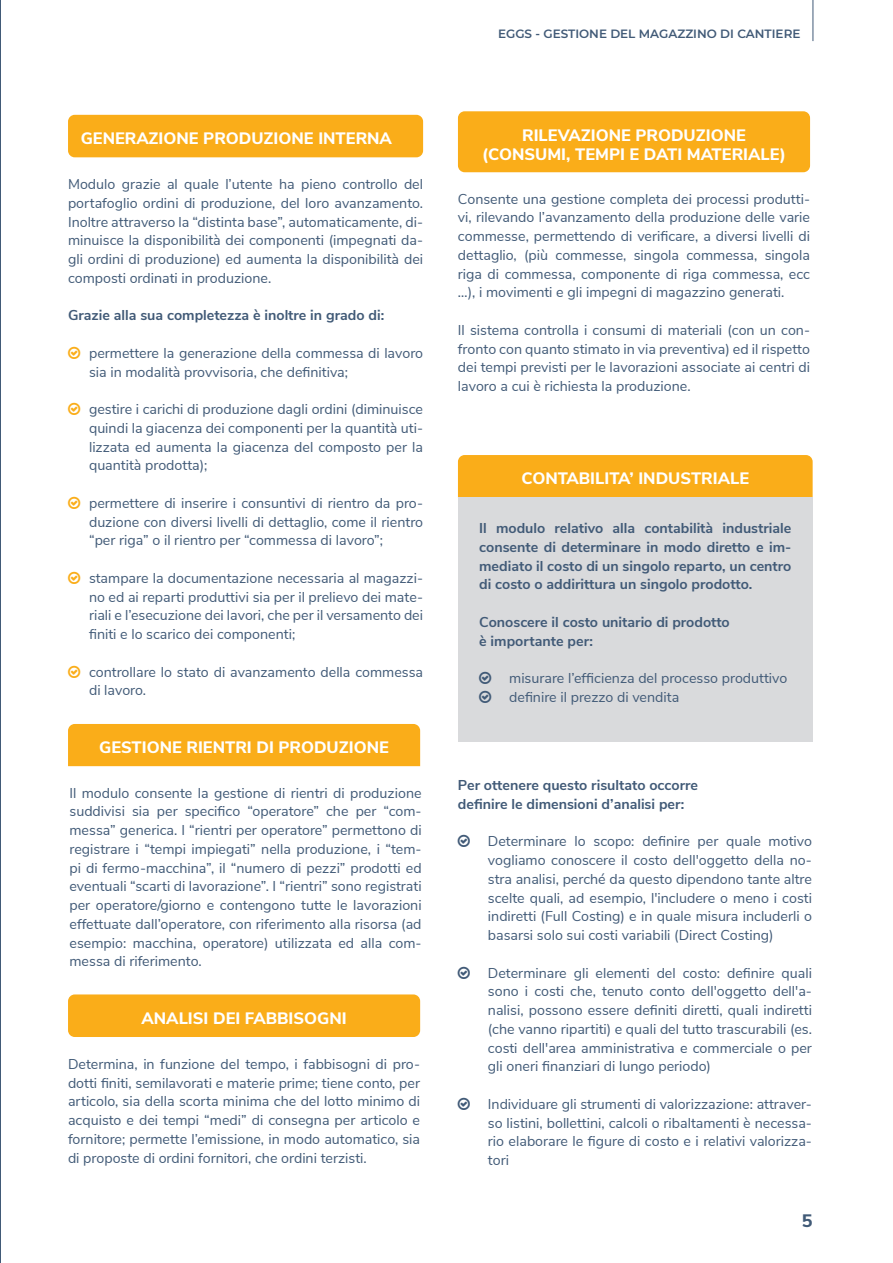
<style>
.page{position:relative;width:893px;height:1263px;background:#fff}
.page>*{position:absolute;margin:0;border:0;box-sizing:border-box;transform-origin:0 0}
.t1{font:800 18px "Nunito Sans";color:#415a77}
.t2{font:800 16.5px "Nunito Sans";color:#fff}
.t3{font:14.25px/18.8px "Nunito Sans";color:#415a77;text-align:justify}
.t4{font:700 14.25px/18.8px "Nunito Sans";color:#415a77;text-align:justify}
.t5{font:600 12px "Montserrat";color:#415a77}
</style>
<div class="page">
<hr style="left:813px;top:0;width:1px;height:41px;background:#415a77">
<hr style="left:0;top:0;width:1px;height:1263px;background:#415a77">
<div style="left:68px;top:115px;width:355px;height:42px;background:#faad19;border-radius:7px"></div>
<div style="left:458px;top:111px;width:352px;height:61px;background:#faad19;border-radius:7px"></div>
<div style="left:68px;top:724px;width:352px;height:42px;background:#faad19"></div>
<div style="left:458px;top:455px;width:355px;height:42px;background:#faad19"></div>
<div style="left:458px;top:497px;width:355px;height:245px;background:#d9dadc"></div>
<div style="left:68px;top:994px;width:352px;height:43px;background:#faad19;border-radius:7px"></div>
<p class="t5" style="left:498px;top:25px;width:304px">EGGS - GESTIONE DEL MAGAZZINO DI CANTIERE</p>
<p class="t2" style="left:81px;top:126px;width:313px">GENERAZIONE PRODUZIONE INTERNA</p>
<p class="t3" style="left:68px;top:174px;width:357px">Modulo grazie al quale l’utente ha pieno controllo del portafoglio ordini di produzione, del loro avanzamento.<br>Inoltre attraverso la “distinta base”, automaticamente, di&shy;minuisce la disponibilità dei componenti (impegnati da&shy;gli ordini di produzione) ed aumenta la disponibilità dei composti ordinati in produzione.</p>
<p class="t4" style="left:68px;top:305px;width:318px">Grazie alla sua completezza è inoltre in grado di:</p>
<p class="t3" style="left:89px;top:343px;width:336px">permettere la generazione della commessa di lavoro sia in modalità provvisoria, che definitiva;</p>
<p class="t3" style="left:89px;top:399px;width:336px">gestire i carichi di produzione dagli ordini (diminuisce quindi la giacenza dei componenti per la quantità uti&shy;lizzata ed aumenta la giacenza del composto per la quantità prodotta);</p>
<p class="t3" style="left:89px;top:493px;width:336px">permettere di inserire i consuntivi di rientro da pro&shy;duzione con diversi livelli di dettaglio, come il rientro “per riga” o il rientro per “commessa di lavoro”;</p>
<p class="t3" style="left:89px;top:568px;width:336px">stampare la documentazione necessaria al magazzi&shy;no ed ai reparti produttivi sia per il prelievo dei mate&shy;riali e l’esecuzione dei lavori, che per il versamento dei finiti e lo scarico dei componenti;</p>
<p class="t3" style="left:89px;top:661px;width:336px">controllare lo stato di avanzamento della commessa di lavoro.</p>
<p class="t2" style="left:99px;top:735px;width:291px">GESTIONE RIENTRI DI PRODUZIONE</p>
<p class="t3" style="left:70px;top:782px;width:354px">Il modulo consente la gestione di rientri di produzione suddivisi sia per specifico “operatore” che per “com&shy;messa” generica. I “rientri per operatore” permettono di registrare i “tempi impiegati” nella produzione, i “tem&shy;pi di fermo-macchina”, il “numero di pezzi” prodotti ed eventuali “scarti di lavorazione”. I “rientri” sono registrati per operatore/giorno e contengono tutte le lavorazioni effettuate dall’operatore, con riferimento alla risorsa (ad esempio: macchina, operatore) utilizzata ed alla com&shy;messa di riferimento.</p>
<p class="t2" style="left:141px;top:1006px;width:207px">ANALISI DEI FABBISOGNI</p>
<p class="t3" style="left:68px;top:1053px;width:354px">Determina, in funzione del tempo, i fabbisogni di pro&shy;dotti finiti, semilavorati e materie prime; tiene conto, per articolo, sia della scorta minima che del lotto minimo di acquisto e dei tempi “medi” di consegna per articolo e fornitore; permette l’emissione, in modo automatico, sia di proposte di ordini fornitori, che ordini terzisti.</p>
<p class="t2" style="left:522px;top:123px;width:225px">RILEVAZIONE PRODUZIONE</p>
<p class="t2" style="left:482px;top:142px;width:305px">(CONSUMI, TEMPI E DATI MATERIALE)</p>
<p class="t3" style="left:458px;top:188px;width:354px">Consente una gestione completa dei processi produtti&shy;vi, rilevando l’avanzamento della produzione delle varie commesse, permettendo di verificare, a diversi livelli di dettaglio, (più commesse, singola commessa, singola riga di commessa, componente di riga commessa, ecc …), i movimenti e gli impegni di magazzino generati.</p>
<p class="t3" style="left:458px;top:320px;width:354px">Il sistema controlla i consumi di materiali (con un con&shy;fronto con quanto stimato in via preventiva) ed il rispetto dei tempi previsti per le lavorazioni associate ai centri di lavoro a cui è richiesta la produzione.</p>
<p class="t2" style="left:521px;top:467px;width:229px">CONTABILITA’ INDUSTRIALE</p>
<p class="t4" style="left:479px;top:518px;width:314px">Il modulo relativo alla contabilità industriale consente di determinare in modo diretto e im&shy;mediato il costo di un singolo reparto, un centro di costo o addirittura un singolo prodotto.</p>
<p class="t4" style="left:479px;top:612px;width:252px">Conoscere il costo unitario di prodotto</p>
<p class="t4" style="left:479px;top:630px;width:115px">è importante per:</p>
<p class="t3" style="left:509px;top:668px;width:280px">misurare l’efficienza del processo produttivo</p>
<p class="t3" style="left:509px;top:687px;width:172px">definire il prezzo di vendita</p>
<p class="t4" style="left:458px;top:775px;width:242px">Per ottenere questo risultato occorre</p>
<p class="t4" style="left:458px;top:794px;width:228px">definire le dimensioni d’analisi per:</p>
<p class="t3" style="left:488px;top:831px;width:326px">Determinare lo scopo: definire per quale motivo vogliamo conoscere il costo dell'oggetto della no&shy;stra analisi, perché da questo dipendono tante altre scelte quali, ad esempio, l'includere o meno i costi indiretti (Full Costing) e in quale misura includerli o basarsi solo sui costi variabili (Direct Costing)</p>
<p class="t3" style="left:488px;top:962px;width:326px">Determinare gli elementi del costo: definire quali sono i costi che, tenuto conto dell'oggetto dell'a&shy;nalisi, possono essere definiti diretti, quali indiretti (che vanno ripartiti) e quali del tutto trascurabili (es. costi dell'area amministrativa e commerciale o per gli oneri finanziari di lungo periodo)</p>
<p class="t3" style="left:488px;top:1094px;width:326px">Individuare gli strumenti di valorizzazione: attraver&shy;so listini, bollettini, calcoli o ribaltamenti è necessa&shy;rio elaborare le figure di costo e i relativi valorizza&shy;tori</p>
<p class="t1" style="left:802px;top:1208px;width:12px">5</p>
</div>
